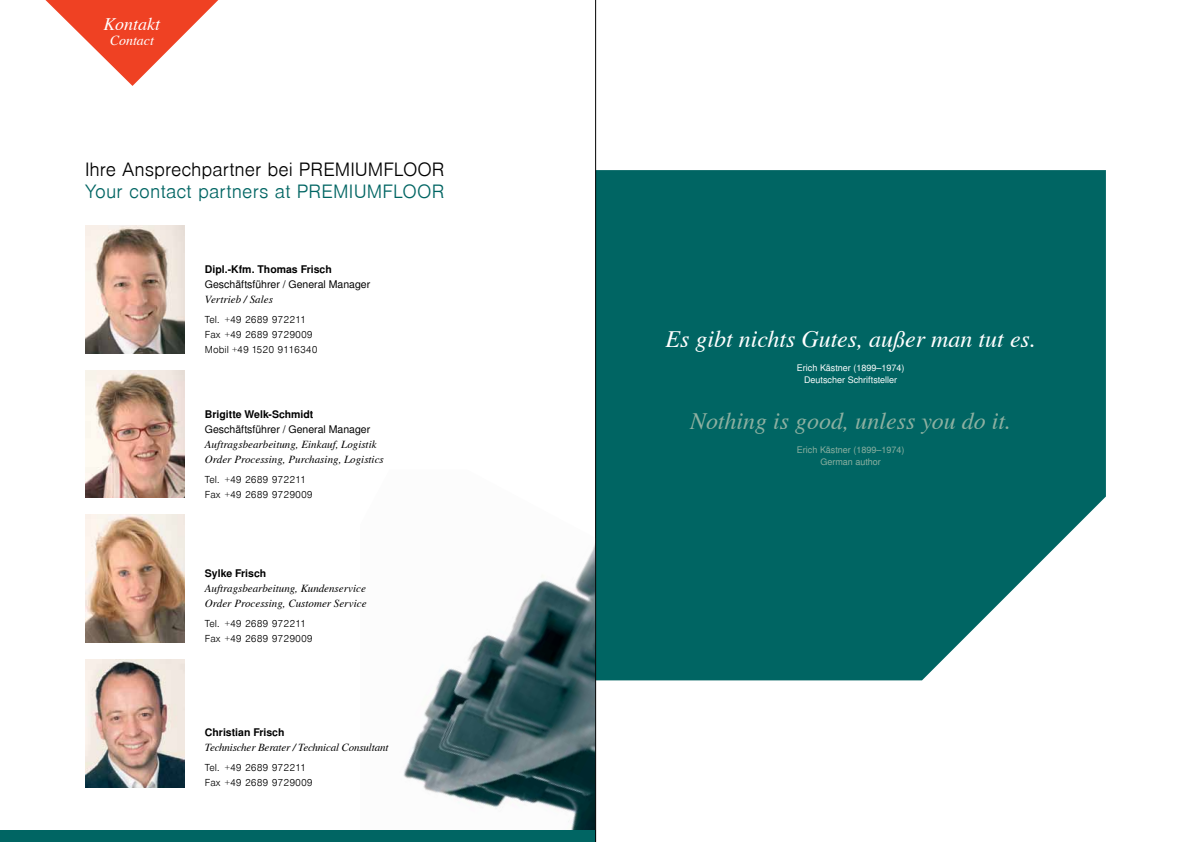
<style>
.page{position:relative;width:1191px;height:842px;background:#fff}
.page>*{position:absolute;margin:0;border:0;box-sizing:border-box;transform-origin:0 0}
.t1{font:italic 24px "Nimbus Rom No 9 L";color:#fff}
.t2{font:italic 24px "Nimbus Rom No 9 L";color:#8db0a1}
.t3{font:300 20px "Nimbus San T";color:#000}
.t4{font:300 20px "Nimbus San T";letter-spacing:.01em;color:#006563}
.t5{font:italic 18px "Nimbus Rom No 9 L";color:#fff}
.t6{font:italic 14px "Nimbus Rom No 9 L";color:#fff}
.t7{font:italic 11px/15px "Nimbus Rom No 9 L";color:#000}
.t8{font:300 10.5px/15px "Nimbus San T";color:#000}
.t9{font:700 10.5px "Nimbus San L";color:#000}
.t10{font:10.5px "Nimbus San L";color:#000}
.t11{font:9px/12px "Nimbus San L";color:#fff;text-align:center}
.t12{font:9px/12px "Nimbus San L";color:#8db0a1;text-align:center}
</style>
<div class="page">
<svg style="left:596px;top:170px;width:510px;height:510px;background:#106e6c"></svg>
<img style="left:360px;top:544px;width:235px;height:287px">
<svg style="left:45px;top:0;width:173px;height:86px"></svg>
<div style="left:0;top:831px;width:595px;height:11px;background:#006563"></div>
<img style="left:85px;top:226px;width:99px;height:127px">
<img style="left:85px;top:370px;width:99px;height:128px">
<img style="left:85px;top:515px;width:99px;height:127px">
<img style="left:85px;top:660px;width:99px;height:127px">
<hr style="left:595px;top:0;width:1px;height:842px;background:#000">
<h3 class="t5" style="left:104px;top:13px;width:58px">Kontakt</h3>
<p class="t6" style="left:110px;top:32px;width:46px">Contact</p>
<h2 class="t3" style="left:85px;top:159px;width:361px">Ihre Ansprechpartner bei PREMIUMFLOOR</h2>
<h2 class="t4" style="left:85px;top:181px;width:361px">Your contact partners at PREMIUMFLOOR</h2>
<p class="t9" style="left:205px;top:263px;width:128px">Dipl.-Kfm. Thomas Frisch</p>
<p class="t10" style="left:205px;top:278px;width:167px">Geschäftsführer / General Manager</p>
<p class="t7" style="left:205px;top:291px;width:70px">Vertrieb / Sales</p>
<p class="t8" style="left:205px;top:312px;width:114px">Tel. +49 2689 972211<br>Fax +49 2689 9729009<br>Mobil +49 1520 9116340</p>
<p class="t9" style="left:205px;top:408px;width:110px">Brigitte Welk-Schmidt</p>
<p class="t10" style="left:205px;top:423px;width:167px">Geschäftsführer / General Manager</p>
<p class="t7" style="left:205px;top:437px;width:180px">Auftragsbearbeitung, Einkauf, Logistik<br>Order Processing, Purchasing, Logistics</p>
<p class="t8" style="left:205px;top:472px;width:109px">Tel. +49 2689 972211<br>Fax +49 2689 9729009</p>
<p class="t9" style="left:205px;top:567px;width:63px">Sylke Frisch</p>
<p class="t7" style="left:205px;top:581px;width:163px">Auftragsbearbeitung, Kundenservice<br>Order Processing, Customer Service</p>
<p class="t8" style="left:205px;top:616px;width:109px">Tel. +49 2689 972211<br>Fax +49 2689 9729009</p>
<p class="t9" style="left:205px;top:726px;width:81px">Christian Frisch</p>
<p class="t7" style="left:205px;top:739px;width:185px">Technischer Berater / Technical Consultant</p>
<p class="t8" style="left:205px;top:760px;width:109px">Tel. +49 2689 972211<br>Fax +49 2689 9729009</p>
<h1 class="t1" style="left:665px;top:325px;width:372px">Es gibt nichts Gutes, außer man tut es.</h1>
<p class="t11" style="left:797px;top:362px;width:109px">Erich Kästner (1899–1974)<br>Deutscher Schriftsteller</p>
<h1 class="t2" style="left:690px;top:407px;width:322px">Nothing is good, unless you do it.</h1>
<p class="t12" style="left:797px;top:444px;width:109px">Erich Kästner (1899–1974)<br>German author</p>
</div>
